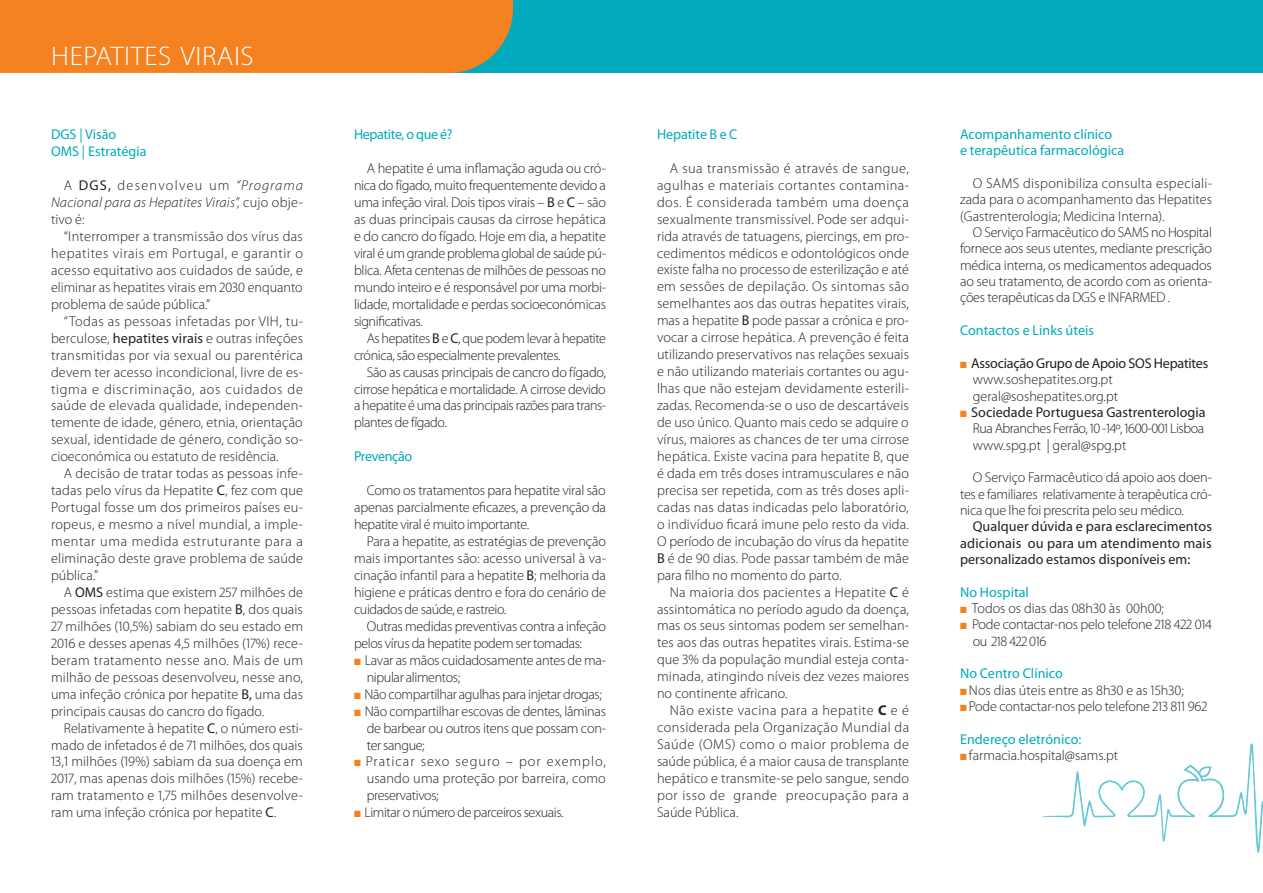
<style>
.page{position:relative;width:1263px;height:893px;background:#fff}
.page>*{position:absolute;margin:0;border:0;box-sizing:border-box;transform-origin:0 0}
.TITULO{font:300 27px "Myriad Pro";letter-spacing:.02em;color:#fff;scale:1.05 1}
.TEXTO{font:300 14.25px/17px "Myriad Pro";letter-spacing:-.01em;color:#231f20;text-align:justify}
.SUBTITULO{font:14.25px "Myriad Pro";letter-spacing:.005em;color:#00aabc}
.TEXTO-2{font:14.25px/16.4px "Myriad Pro";letter-spacing:.005em;color:#231f20;text-align:justify}
.TEXTO-3{font:300 14.25px/17px "Myriad Pro";letter-spacing:-.03em;color:#231f20}
.TEXTO-4{font:italic 300 14.25px/17px "Myriad Pro";letter-spacing:.015em;color:#231f20;text-align:justify}
.TEXTO-5{font:14.25px "Myriad Pro";letter-spacing:-.015em;color:#231f20}
.SUBTITULO-2{font:14.25px "Myriad Pro";letter-spacing:-.025em;color:#00aabc}
.s1{font-style:normal}
.s2{font-weight:400;font-style:normal}
.s3{font-weight:400}
.s4{font-family:"Dixieland Normal";font-weight:400;font-size:8.85px;color:#f58220}
.s5{font-weight:700}
.s6{font-family:"Dixieland Normal";font-size:8.85px;color:#f58220}
</style>
<div class="page">
<img style="left:1043px;top:743px;width:220px;height:109px">
<div style="left:423px;top:0;width:840px;height:72px;background:#00aabc"></div>
<div style="left:0;top:0;width:513px;height:73px;background:#f58220"></div>
<p class="TITULO" style="left:51px;top:41px;width:194px">HEPATITES VIRAIS</p>
<p class="SUBTITULO" style="left:51px;top:127px;width:67px">DGS | Visão</p>
<p class="SUBTITULO" style="left:51px;top:144px;width:97px">OMS | Estratégia</p>
<p class="TEXTO-4" style="left:51px;top:177px;width:253px;text-indent:13px"><span class="s1">A</span> <span class="s2">DGS,</span> <span class="s1">desenvolveu um</span> “Programa Nacional para as Hepatites Virais”, <span class="s1">cujo obje&shy;tivo é:</span></p>
<p class="TEXTO" style="left:51px;top:228px;width:254px;text-indent:13px">“Interromper a transmissão dos vírus das hepatites virais em Portugal, e garantir o acesso equitativo aos cuidados de saúde, e eliminar as hepatites virais em 2030 enquanto problema de saúde pública.”</p>
<p class="TEXTO" style="left:51px;top:313px;width:254px;text-indent:13px">“Todas as pessoas infetadas por VIH, tu&shy;berculose, <span class="s3">hepatites virais</span> e outras infeções transmitidas por via sexual ou parentérica devem ter acesso incondicional, livre de es&shy;tigma e discriminação, aos cuidados de saúde de elevada qualidade, independen&shy;temente de idade, género, etnia, orientação sexual, identidade de género, condição so&shy;cioeconómica ou estatuto de residência.</p>
<p class="TEXTO" style="left:51px;top:465px;width:253px;text-indent:13px">A decisão de tratar todas as pessoas infe&shy;tadas pelo vírus da Hepatite <span class="s3">C</span>, fez com que Portugal fosse um dos primeiros países eu&shy;ropeus, e mesmo a nível mundial, a imple&shy;mentar uma medida estruturante para a eliminação deste grave problema de saúde pública."</p>
<p class="TEXTO" style="left:51px;top:584px;width:253px;text-indent:13px">A <span class="s3">OMS</span> estima que existem 257 milhões de pessoas infetadas com hepatite <span class="s3">B</span>, dos quais 27 milhões (10,5%) sabiam do seu estado em 2016 e desses apenas 4,5 milhões (17%) rece&shy;beram tratamento nesse ano. Mais de um milhão de pessoas desenvolveu, nesse ano, uma infeção crónica por hepatite <span class="s3">B,</span> uma das principais causas do cancro do fígado.</p>
<p class="TEXTO" style="left:51px;top:720px;width:253px;text-indent:13px">Relativamente à hepatite <span class="s3">C</span>, o número esti&shy;mado de infetados é de 71 milhões, dos quais 13,1 milhões (19%) sabiam da sua doença em 2017, mas apenas dois milhões (15%) recebe&shy;ram tratamento e 1,75 milhões desenvolve&shy;ram uma infeção crónica por hepatite <span class="s3">C</span>.</p>
<p class="SUBTITULO-2" style="left:354px;top:127px;width:100px">Hepatite, o que é?</p>
<p class="TEXTO" style="left:354px;top:160px;width:254px;text-indent:13px">A hepatite é uma inflamação aguda ou cró&shy;nica do fígado, muito frequentemente devido a uma infeção viral. Dois tipos virais – <span class="s3">B</span> e <span class="s3">C</span> – são as duas principais causas da cirrose hepática e do cancro do fígado. Hoje em dia, a hepatite viral é um grande problema global de saúde pú&shy;blica. Afeta centenas de milhões de pessoas no mundo inteiro e é responsável por uma morbi&shy;lidade, mortalidade e perdas socioeconómicas significativas.</p>
<p class="TEXTO-3" style="left:354px;top:330px;width:254px;text-indent:13px">As hepatites <span class="s3">B</span> e <span class="s3">C</span>, que podem levar à hepatite crónica, são especialmente prevalentes.</p>
<p class="TEXTO" style="left:354px;top:364px;width:253px;text-indent:13px">São as causas principais de cancro do fígado, cirrose hepática e mortalidade. A cirrose devido a hepatite é uma das principais razões para trans&shy;plantes de fígado.</p>
<p class="SUBTITULO-2" style="left:354px;top:449px;width:60px">Prevenção</p>
<p class="TEXTO" style="left:354px;top:482px;width:254px;text-indent:13px">Como os tratamentos para hepatite viral são apenas parcialmente eficazes, a prevenção da hepatite viral é muito importante.</p>
<p class="TEXTO" style="left:354px;top:533px;width:253px;text-indent:13px">Para a hepatite, as estratégias de prevenção mais importantes são: acesso universal à va&shy;cinação infantil para a hepatite <span class="s3">B</span>; melhoria da higiene e práticas dentro e fora do cenário de cuidados de saúde, e rastreio.</p>
<p class="TEXTO" style="left:354px;top:618px;width:253px;text-indent:13px">Outras medidas preventivas contra a infeção pelos vírus da hepatite podem ser tomadas:</p>
<p class="TEXTO" style="left:367px;top:652px;width:241px;text-indent:-13px"><span class="s4">N</span> Lavar as mãos cuidadosamente antes de ma&shy;nipular alimentos;</p>
<p class="TEXTO" style="left:354px;top:686px;width:249px"><span class="s4">N</span> Não compartilhar agulhas para injetar drogas;</p>
<p class="TEXTO" style="left:367px;top:703px;width:241px;text-indent:-13px"><span class="s4">N</span> Não compartilhar escovas de dentes, lâminas de barbear ou outros itens que possam con&shy;ter sangue;</p>
<p class="TEXTO" style="left:367px;top:753px;width:241px;text-indent:-13px"><span class="s4">N</span> Praticar sexo seguro – por exemplo, usando uma proteção por barreira, como preservativos;</p>
<p class="TEXTO" style="left:354px;top:804px;width:211px"><span class="s4">N</span> Limitar o número de parceiros sexuais.</p>
<p class="SUBTITULO" style="left:657px;top:126px;width:82px">Hepatite B e C</p>
<p class="TEXTO" style="left:657px;top:160px;width:254px;text-indent:13px">A sua transmissão é através de sangue, agulhas e materiais cortantes contamina&shy;dos. É considerada também uma doença sexualmente transmissível. Pode ser adqui&shy;rida através de tatuagens, piercings, em pro&shy;cedimentos médicos e odontológicos onde existe falha no processo de esterilização e até em sessões de depilação. Os sintomas são semelhantes aos das outras hepatites virais, mas a hepatite <span class="s3">B</span> pode passar a crónica e pro&shy;vocar a cirrose hepática. A prevenção é feita utilizando preservativos nas relações sexuais e não utilizando materiais cortantes ou agu&shy;lhas que não estejam devidamente esterili&shy;zadas. Recomenda-se o uso de descartáveis de uso único. Quanto mais cedo se adquire o vírus, maiores as chances de ter uma cirrose hepática. Existe vacina para hepatite B, que é dada em três doses intramusculares e não precisa ser repetida, com as três doses apli&shy;cadas nas datas indicadas pelo laboratório, o indivíduo ficará imune pelo resto da vida.<br>O período de incubação do vírus da hepatite <span class="s3">B</span> é de 90 dias. Pode passar também de mãe para filho no momento do parto.</p>
<p class="TEXTO" style="left:657px;top:584px;width:254px;text-indent:13px">Na maioria dos pacientes a Hepatite <span class="s3">C</span> é assintomática no período agudo da doença, mas os seus sintomas podem ser semelhan&shy;tes aos das outras hepatites virais. Estima-se que 3% da população mundial esteja conta&shy;minada, atingindo níveis dez vezes maiores no continente africano.</p>
<p class="TEXTO" style="left:657px;top:702px;width:254px;text-indent:13px">Não existe vacina para a hepatite <span class="s5">C</span> e é considerada pela Organização Mundial da Saúde (OMS) como o maior problema de saúde pública, é a maior causa de transplante hepático e transmite-se pelo sangue, sendo por isso de grande preocupação para a Saúde Pública.</p>
<p class="SUBTITULO" style="left:960px;top:126px;width:154px">Acompanhamento clínico</p>
<p class="SUBTITULO" style="left:960px;top:143px;width:166px">e terapêutica farmacológica</p>
<p class="TEXTO" style="left:960px;top:175px;width:253px;line-height:16.4px;text-indent:13px">O SAMS disponibiliza consulta especiali&shy;zada para o acompanhamento das Hepatites (Gastrenterologia; Medicina Interna).</p>
<p class="TEXTO" style="left:960px;top:224px;width:253px;line-height:16.4px;text-indent:13px">O Serviço Farmacêutico do SAMS no Hospital fornece aos seus utentes, mediante prescrição médica interna, os medicamentos adequados ao seu tratamento, de acordo com as orienta&shy;ções terapêuticas da DGS e INFARMED .</p>
<p class="SUBTITULO" style="left:960px;top:323px;width:136px">Contactos e Links úteis</p>
<p class="TEXTO-5" style="left:960px;top:355px;width:250px"><span class="s6">N</span> Associação Grupo de Apoio SOS Hepatites</p>
<p class="TEXTO" style="left:973px;top:371px;width:141px">www.soshepatites.org.pt</p>
<p class="TEXTO" style="left:973px;top:387px;width:147px">geral@soshepatites.org.pt</p>
<p class="TEXTO-2" style="left:960px;top:404px;width:247px"><span class="s6">N</span> Sociedade Portuguesa Gastrenterologia</p>
<p class="TEXTO-3" style="left:973px;top:420px;width:233px">Rua Abranches Ferrão, 10 -14º, 1600-001 Lisboa</p>
<p class="TEXTO" style="left:973px;top:437px;width:155px">www.spg.pt | geral@spg.pt</p>
<p class="TEXTO" style="left:960px;top:470px;width:253px;line-height:16.4px;text-indent:13px">O Serviço Farmacêutico dá apoio aos doen&shy;tes e familiares relativamente à terapêutica cró&shy;nica que lhe foi prescrita pelo seu médico.</p>
<p class="TEXTO-2" style="left:960px;top:519px;width:253px;text-indent:13px">Qualquer dúvida e para esclarecimentos adicionais ou para um atendimento mais personalizado estamos disponíveis em:</p>
<p class="SUBTITULO" style="left:960px;top:584px;width:70px">No Hospital</p>
<p class="TEXTO" style="left:960px;top:600px;width:206px"><span class="s4">N</span> Todos os dias das 08h30 às 00h00;</p>
<p class="TEXTO" style="left:973px;top:617px;width:241px;line-height:16.4px;text-indent:-13px"><span class="s4">N</span> Pode contactar-nos pelo telefone 218 422 014 ou 218 422 016</p>
<p class="SUBTITULO" style="left:960px;top:666px;width:104px">No Centro Clínico</p>
<p class="TEXTO" style="left:960px;top:682px;width:225px"><span class="s4">N</span> Nos dias úteis entre as 8h30 e as 15h30;</p>
<p class="TEXTO" style="left:960px;top:698px;width:249px"><span class="s4">N</span> Pode contactar-nos pelo telefone 213 811 962</p>
<p class="SUBTITULO" style="left:960px;top:731px;width:123px">Endereço eletrónico:</p>
<p class="TEXTO" style="left:960px;top:747px;width:160px"><span class="s4">N</span> farmacia.hospital@sams.pt</p>
</div>
